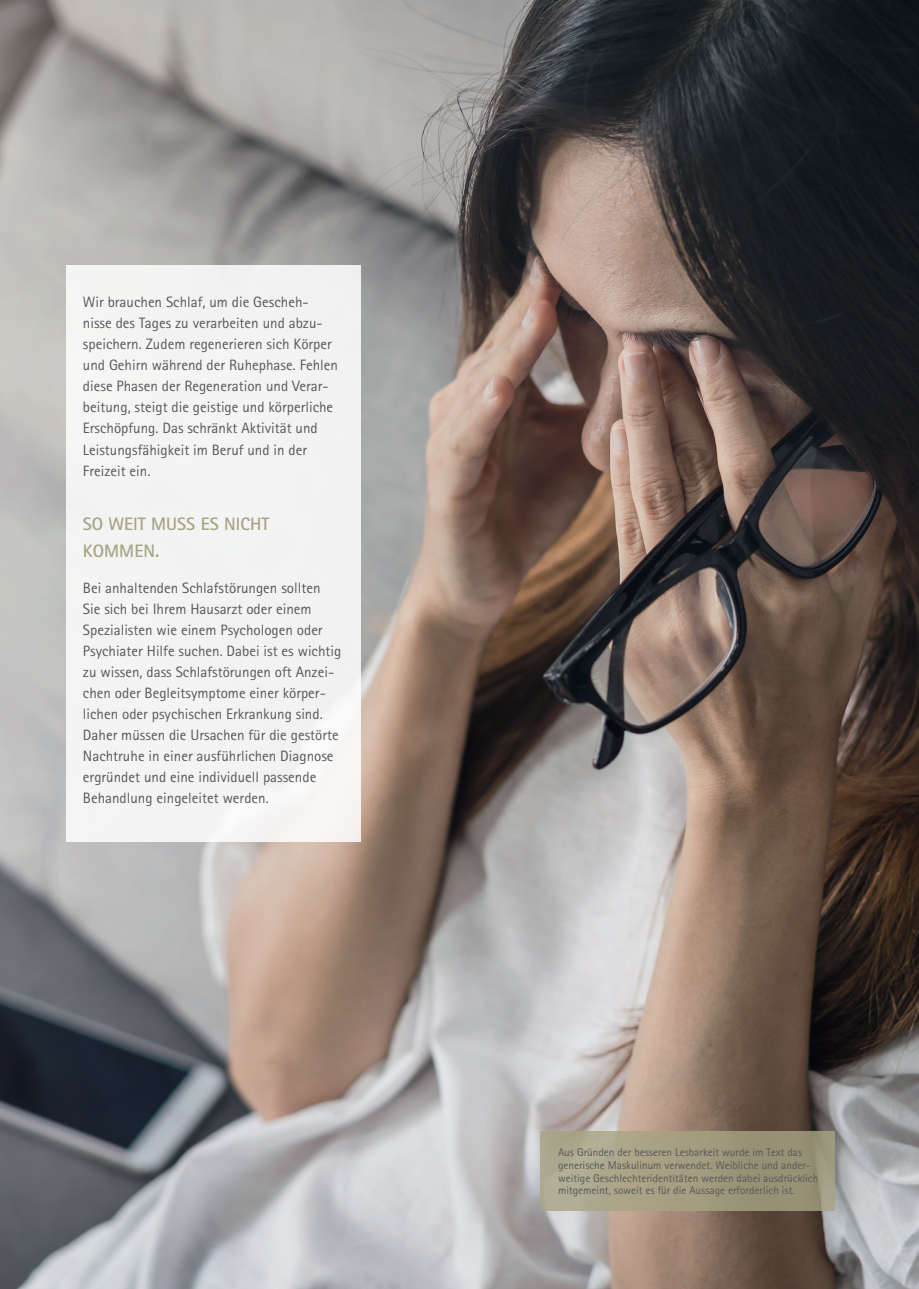
<style>
.page{position:relative;width:919px;height:1289px;background:#fff}
.page>*{position:absolute;margin:0;border:0;box-sizing:border-box;transform-origin:0 0}
.t1{font:700 18px/27px "Rotis Sans Serif";color:#a7a484}
.t2{font:15px/21px "Rotis Sans Serif";color:#57585a}
.t3{font:11.25px/12.8px "Rotis Sans Serif";color:#57585a}
</style>
<div class="page">
<img style="left:0;top:0;width:918px;height:1288px">
<div style="left:66px;top:265px;width:295px;height:577px;background:#f3f3f3"></div>
<svg style="left:540px;top:1131px;width:295px;height:79px;background:#a29d81"></svg>
<p class="t2" style="left:83px;top:292px;width:256px">Wir brauchen Schlaf, um die Gescheh&shy;nisse des Tages zu verarbeiten und abzu&shy;speichern. Zudem regenerieren sich Körper und Gehirn während der Ruhephase. Fehlen diese Phasen der Regeneration und Verar&shy;beitung, steigt die geistige und körperliche Erschöpfung. Das schränkt Aktivität und Leistungsfähigkeit im Beruf und in der Freizeit ein.</p>
<p class="t1" style="left:83px;top:510px;width:188px">SO WEIT MUSS ES NICHT<br>KOMMEN.</p>
<p class="t2" style="left:83px;top:577px;width:260px">Bei anhaltenden Schlafstörungen sollten Sie sich bei Ihrem Hausarzt oder einem Spezialisten wie einem Psychologen oder Psychiater Hilfe suchen. Dabei ist es wichtig zu wissen, dass Schlafstörungen oft Anzei&shy;chen oder Begleitsymptome einer körper&shy;lichen oder psychischen Erkrankung sind.<br>Daher müssen die Ursachen für die gestörte Nachtruhe in einer ausführlichen Diagnose ergründet und eine individuell passende Behandlung eingeleitet werden.</p>
<p class="t3" style="left:558px;top:1145px;width:262px">Aus Gründen der besseren Lesbarkeit wurde im Text das generische Maskulinum verwendet. Weibliche und ander&shy;weitige Geschlechteridentitäten werden dabei ausdrücklich mitgemeint, soweit es für die Aussage erforderlich ist.</p>
</div>
